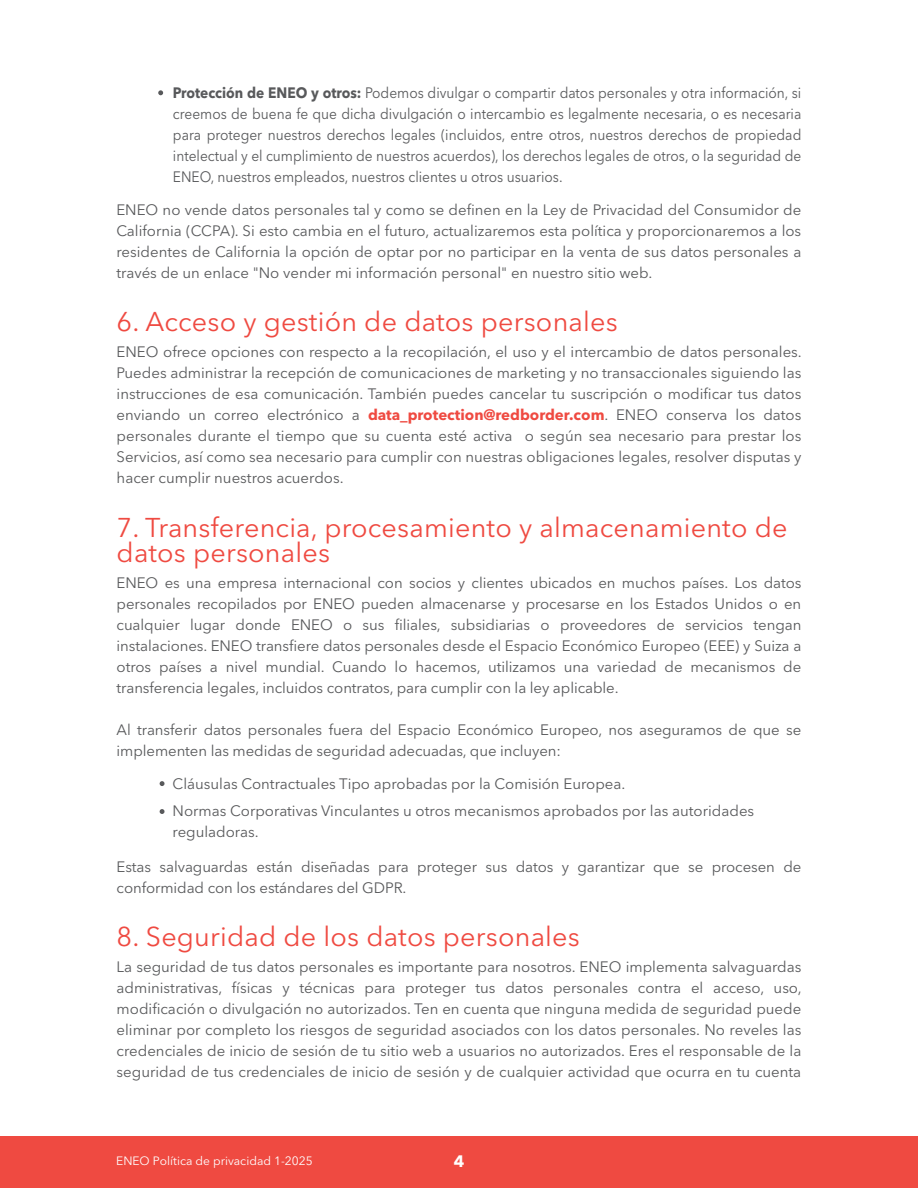
<style>
.page{position:relative;width:918px;height:1188px;background:#fff}
.page>*{position:absolute;margin:0;border:0;box-sizing:border-box;transform-origin:0 0}
.t1{font:27px/25.5px "Avenir Next LT Pro";letter-spacing:.01em;color:#ef4a41}
.t2{font:700 16.5px "Avenir Next LT Pro";color:#fff}
.t3{font:15px/21px "Avenir Next LT Pro";letter-spacing:-.005em;color:#58595b;text-align:justify}
.t4{font:15px/21px "Avenir Next LT Pro";letter-spacing:-.005em;color:#58595b;text-align:justify;scale:.92 1}
.t5{font:12px "Avenir Next LT Pro";color:#fff}
.s1{font-weight:700}
.s2{font-weight:700;color:#ef4a41}
</style>
<div class="page">
<div style="left:0;top:1137px;width:918px;height:51px;background:#ef4a41"></div>
<svg style="left:160px;top:781px;width:5px;height:5px"></svg>
<svg style="left:160px;top:809px;width:5px;height:5px"></svg>
<svg style="left:158px;top:90px;width:5px;height:5px"></svg>
<p class="t4" style="left:173px;top:82px;width:685px"><span class="s1">Protección de ENEO y otros:</span> Podemos divulgar o compartir datos personales y otra información, si creemos de buena fe que dicha divulgación o intercambio es legalmente necesaria, o es necesaria para proteger nuestros derechos legales (incluidos, entre otros, nuestros derechos de propiedad intelectual y el cumplimiento de nuestros acuerdos), los derechos legales de otros, o la seguridad de ENEO, nuestros empleados, nuestros clientes u otros usuarios.</p>
<p class="t3" style="left:116px;top:199px;width:686px">ENEO no vende datos personales tal y como se definen en la Ley de Privacidad del Consumidor de California (CCPA). Si esto cambia en el futuro, actualizaremos esta política y proporcionaremos a los residentes de California la opción de optar por no participar en la venta de sus datos personales a través de un enlace "No vender mi información personal" en nuestro sitio web.</p>
<h1 class="t1" style="left:117px;top:309px;width:503px">6. Acceso y gestión de datos personales</h1>
<p class="t3" style="left:117px;top:342px;width:687px">ENEO ofrece opciones con respecto a la recopilación, el uso y el intercambio de datos personales.<br>Puedes administrar la recepción de comunicaciones de marketing y no transaccionales siguiendo las instrucciones de esa comunicación. También puedes cancelar tu suscripción o modificar tus datos enviando un correo electrónico a <span class="s2">data_protection@redborder.com</span>. ENEO conserva los datos personales durante el tiempo que su cuenta esté activa o según sea necesario para prestar los Servicios, así como sea necesario para cumplir con nuestras obligaciones legales, resolver disputas y hacer cumplir nuestros acuerdos.</p>
<h1 class="t1" style="left:117px;top:514px;width:673px">7. Transferencia, procesamiento y almacenamiento de datos personales</h1>
<p class="t3" style="left:117px;top:573px;width:686px">ENEO es una empresa internacional con socios y clientes ubicados en muchos países. Los datos personales recopilados por ENEO pueden almacenarse y procesarse en los Estados Unidos o en cualquier lugar donde ENEO o sus filiales, subsidiarias o proveedores de servicios tengan instalaciones. ENEO transfiere datos personales desde el Espacio Económico Europeo (EEE) y Suiza a otros países a nivel mundial. Cuando lo hacemos, utilizamos una variedad de mecanismos de transferencia legales, incluidos contratos, para cumplir con la ley aplicable.</p>
<p class="t3" style="left:117px;top:720px;width:686px">Al transferir datos personales fuera del Espacio Económico Europeo, nos aseguramos de que se implementen las medidas de seguridad adecuadas, que incluyen:</p>
<p class="t3" style="left:173px;top:771px;width:583px;line-height:27px">Cláusulas Contractuales Tipo aprobadas por la Comisión Europea.<br>Normas Corporativas Vinculantes u otros mecanismos aprobados por las autoridades</p>
<p class="t3" style="left:173px;top:822px;width:88px">reguladoras.</p>
<p class="t3" style="left:117px;top:856px;width:686px">Estas salvaguardas están diseñadas para proteger sus datos y garantizar que se procesen de conformidad con los estándares del GDPR.</p>
<h1 class="t1" style="left:117px;top:924px;width:465px">8. Seguridad de los datos personales</h1>
<p class="t3" style="left:117px;top:957px;width:687px">La seguridad de tus datos personales es importante para nosotros. ENEO implementa salvaguardas administrativas, físicas y técnicas para proteger tus datos personales contra el acceso, uso, modificación o divulgación no autorizados. Ten en cuenta que ninguna medida de seguridad puede eliminar por completo los riesgos de seguridad asociados con los datos personales. No reveles las credenciales de inicio de sesión de tu sitio web a usuarios no autorizados. Eres el responsable de la seguridad de tus credenciales de inicio de sesión y de cualquier actividad que ocurra en tu cuenta</p>
<p class="t5" style="left:116px;top:1154px;width:198px">ENEO Política de privacidad 1-2025</p>
<p class="t2" style="left:454px;top:1151px;width:12px">4</p>
</div>
